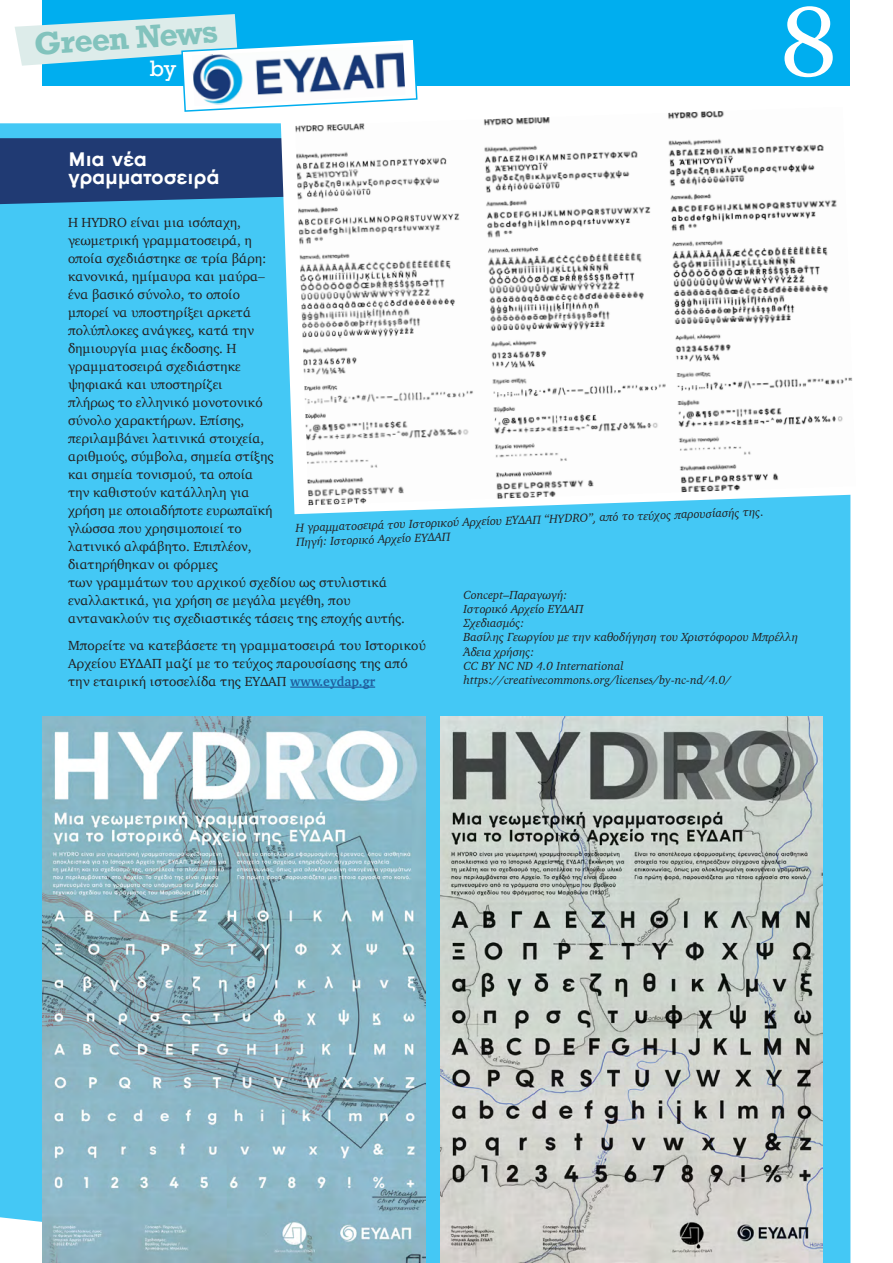
<style>
.page{position:relative;width:893px;height:1263px;background:#fff}
.page>*{position:absolute;margin:0;border:0;box-sizing:border-box;transform-origin:0 0}
.t1{font:97.5px "Georgia";color:#fff}
.t2{font:700 29.85px "Rockwell";color:#82c3bd}
.t3{font:21px "Rockwell";color:#fff}
.t4{font:700 19.5px/18px "Hydro";letter-spacing:-.01em;color:#fff}
.t5{font:13.5px/18px "Charter";letter-spacing:-.005em;color:#231f20}
.t6{font:italic 12px/14.2px "Charter";color:#231f20}
.s1{font-weight:700;color:#215e9e}
</style>
<div class="page">
<div style="left:0;top:123px;width:850px;height:1140px;background:#44c8f5"></div>
<svg style="left:0;top:138px;width:281px;height:66px;background:#21417a"></svg>
<hr style="left:290px;top:686px;width:85px;height:2px;background:#215e9e">
<div style="left:43px;top:0;width:807px;height:85px;background:#00aeef"></div>
<svg style="left:15px;top:14px;width:403px;height:98px"></svg>
<svg style="left:281px;top:98px;width:570px;height:416px"></svg>
<img style="left:295px;top:107px;width:558px;height:398px">
<img style="left:43px;top:716px;width:382px;height:547px">
<img style="left:440px;top:716px;width:383px;height:547px">
<h2 class="t2" style="left:33px;top:25px;width:186px;rotate:-4deg">Green News</h2>
<h3 class="t3" style="left:150px;top:55px;width:28px">by</h3>
<h1 class="t1" style="left:780px;top:-29px;width:60px">8</h1>
<h3 class="t4" style="left:68px;top:150px;width:153px">Μια νέα γραμματοσειρά</h3>
<p class="t5" style="left:68px;top:213px;width:338px">Η HYDRO είναι μια ισόπαχη,<br>γεωμετρική γραμματοσειρά, η<br>οποία σχεδιάστηκε σε τρία βάρη:<br>κανονικά, ημίμαυρα και μαύρα–<br>ένα βασικό σύνολο, το οποίο<br>μπορεί να υποστηρίξει αρκετά<br>πολύπλοκες ανάγκες, κατά την<br>δημιουργία μιας έκδοσης. Η<br>γραμματοσειρά σχεδιάστηκε<br>ψηφιακά και υποστηρίζει<br>πλήρως το ελληνικό μονοτονικό<br>σύνολο χαρακτήρων. Επίσης,<br>περιλαμβάνει λατινικά στοιχεία,<br>αριθμούς, σύμβολα, σημεία στίξης<br>και σημεία τονισμού, τα οποία<br>την καθιστούν κατάλληλη για<br>χρήση με οποιαδήποτε ευρωπαϊκή<br>γλώσσα που χρησιμοποιεί το<br>λατινικό αλφάβητο. Επιπλέον,<br>διατηρήθηκαν οι φόρμες<br>των γραμμάτων του αρχικού σχεδίου ως στυλιστικά εναλλακτικά, για χρήση σε μεγάλα μεγέθη, που αντανακλούν τις σχεδιαστικές τάσεις της εποχής αυτής.</p>
<p class="t5" style="left:68px;top:636px;width:359px">Μπορείτε να κατεβάσετε τη γραμματοσειρά του Ιστορικού<br>Αρχείου ΕΥΔΑΠ μαζί με το τεύχος παρουσίασης της από την εταιρική ιστοσελίδα της ΕΥΔΑΠ <span class="s1">www.eydap.gr</span></p>
<p class="t6" style="left:296px;top:521px;width:470px;rotate:-2deg">Η γραμματοσειρά του Ιστορικού Αρχείου ΕΥΔΑΠ “HYDRO”, από το τεύχος παρουσίασής της.<br>Πηγή: Ιστορικό Αρχείο ΕΥΔΑΠ</p>
<p class="t6" style="left:463px;top:587px;width:336px">Concept–Παραγωγή:<br>Ιστορικό Αρχείο ΕΥΔΑΠ<br>Σχεδιασμός:<br>Βασίλης Γεωργίου με την καθοδήγηση του Χριστόφορου Μπρέλλη<br>Άδεια χρήσης:<br>CC BY NC ND 4.0 International https://creativecommons.org/licenses/by-nc-nd/4.0/</p>
</div>
